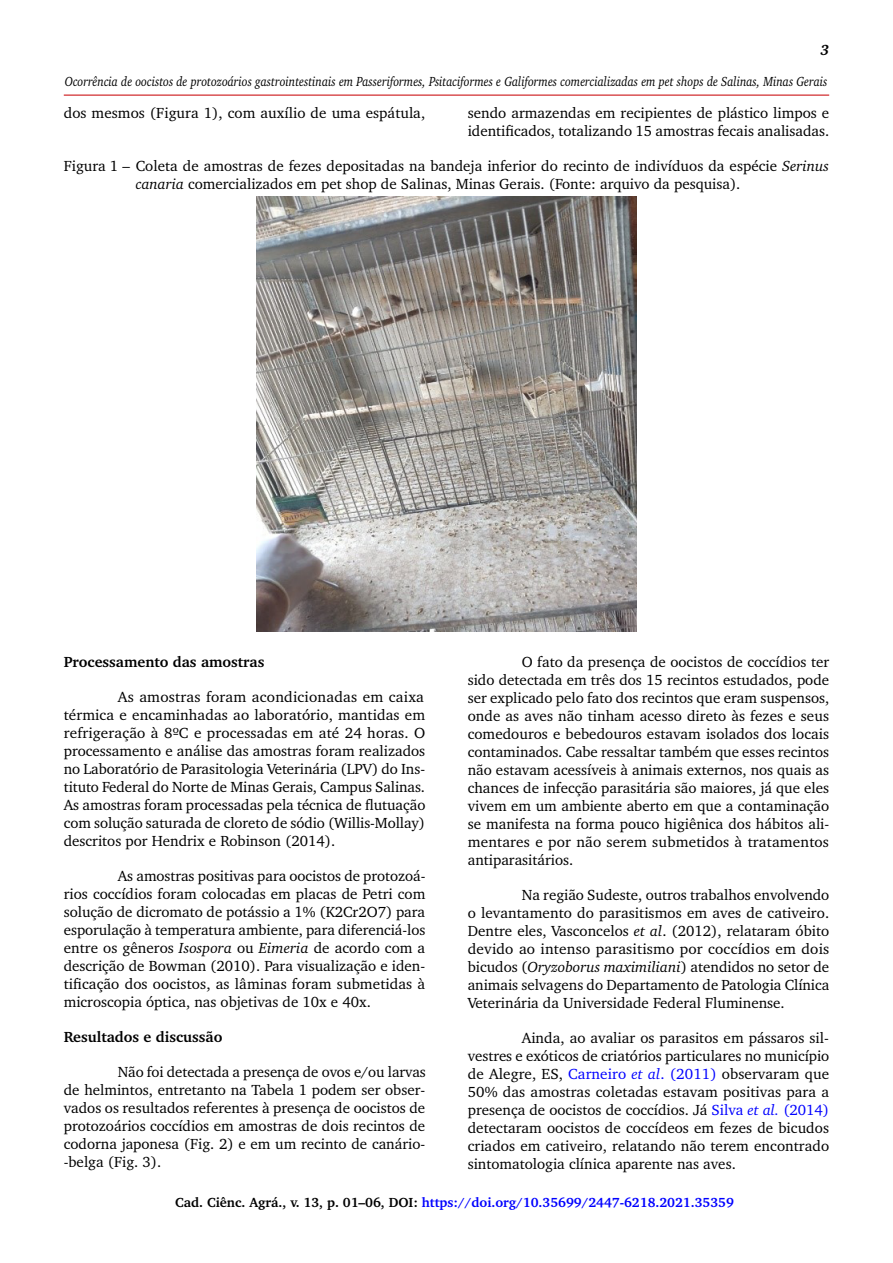
<style>
.page{position:relative;width:893px;height:1263px;background:#fff}
.page>*{position:absolute;margin:0;border:0;box-sizing:border-box;transform-origin:0 0}
.t1{font:15px/18px "Charter BT";color:#000;text-align:justify}
.t2{font:700 15px "Charter BT";color:#000}
.t3{font:italic 700 15px "Charter BT";color:#000}
.t4{font:italic 13.5px "Charter BT";color:#000;scale:.86 1}
.t5{font:700 13.5px "Charter BT";color:#00f}
.s1{font-style:italic}
.s2{color:#00f}
.s3{font-style:italic;color:#00f}
.s4{color:#000}
</style>
<div class="page">
<hr style="left:64px;top:95px;width:765px;height:1px;background:#cd171a">
<img style="left:257px;top:196px;width:379px;height:435px">
<p class="t3" style="left:820px;top:40px;width:10px">3</p>
<p class="t4" style="left:65px;top:73px;width:888px">Ocorrência de oocistos de protozoários gastrointestinais em Passeriformes, Psitaciformes e Galiformes comercializadas em pet shops de Salinas, Minas Gerais</p>
<p class="t1" style="left:64px;top:103px;width:363px">dos mesmos (Figura 1), com auxílio de uma espátula,</p>
<p class="t1" style="left:468px;top:103px;width:363px">sendo armazendas em recipientes de plástico limpos e identificados, totalizando 15 amostras fecais analisadas.</p>
<p class="t1" style="left:136px;top:156px;width:695px;text-indent:-72px">Figura 1 – Coleta de amostras de fezes depositadas na bandeja inferior do recinto de indivíduos da espécie <span class="s1">Serinus canaria</span> comercializados em pet shop de Salinas, Minas Gerais. (Fonte: arquivo da pesquisa).</p>
<p class="t2" style="left:64px;top:652px;width:202px">Processamento das amostras</p>
<p class="t1" style="left:64px;top:687px;width:363px;text-indent:54px">As amostras foram acondicionadas em caixa térmica e encaminhadas ao laboratório, mantidas em refrigeração à 8ºC e processadas em até 24 horas. O processamento e análise das amostras foram realizados no Laboratório de Parasitologia Veterinária (LPV) do Ins&shy;tituto Federal do Norte de Minas Gerais, Campus Salinas.<br>As amostras foram processadas pela técnica de flutuação com solução saturada de cloreto de sódio (Willis-Mollay) descritos por Hendrix e Robinson (2014).</p>
<p class="t1" style="left:64px;top:866px;width:363px;text-indent:54px">As amostras positivas para oocistos de protozoá&shy;rios coccídios foram colocadas em placas de Petri com solução de dicromato de potássio a 1% (K2Cr2O7) para esporulação à temperatura ambiente, para diferenciá-los entre os gêneros <span class="s1">Isospora</span> ou <span class="s1">Eimeria</span> de acordo com a descrição de Bowman (2010). Para visualização e iden&shy;tificação dos oocistos, as lâminas foram submetidas à microscopia óptica, nas objetivas de 10x e 40x.</p>
<p class="t2" style="left:64px;top:1027px;width:160px">Resultados e discussão</p>
<p class="t1" style="left:64px;top:1062px;width:363px;text-indent:54px">Não foi detectada a presença de ovos e/ou larvas de helmintos, entretanto na Tabela 1 podem ser obser&shy;vados os resultados referentes à presença de oocistos de protozoários coccídios em amostras de dois recintos de codorna japonesa (Fig. 2) e em um recinto de canário--belga (Fig. 3).</p>
<p class="t1" style="left:468px;top:652px;width:363px;text-indent:54px">O fato da presença de oocistos de coccídios ter sido detectada em três dos 15 recintos estudados, pode ser explicado pelo fato dos recintos que eram suspensos, onde as aves não tinham acesso direto às fezes e seus comedouros e bebedouros estavam isolados dos locais contaminados. Cabe ressaltar também que esses recintos não estavam acessíveis à animais externos, nos quais as chances de infecção parasitária são maiores, já que eles vivem em um ambiente aberto em que a contaminação se manifesta na forma pouco higiênica dos hábitos ali&shy;mentares e por não serem submetidos à tratamentos antiparasitários.</p>
<p class="t1" style="left:468px;top:885px;width:363px;text-indent:54px">Na região Sudeste, outros trabalhos envolvendo o levantamento do parasitismos em aves de cativeiro.<br>Dentre eles, Vasconcelos <span class="s1">et al</span>. (2012), relataram óbito devido ao intenso parasitismo por coccídios em dois bicudos (<span class="s1">Oryzoborus maximiliani</span>) atendidos no setor de animais selvagens do Departamento de Patologia Clínica Veterinária da Universidade Federal Fluminense.</p>
<p class="t1" style="left:468px;top:1028px;width:363px;text-indent:54px">Ainda, ao avaliar os parasitos em pássaros sil&shy;vestres e exóticos de criatórios particulares no município de Alegre, ES, <span class="s2">Carneiro</span> <span class="s3">et al</span><span class="s2">. (2011)</span> observaram que 50% das amostras coletadas estavam positivas para a presença de oocistos de coccídios. Já <span class="s2">Silva</span> <span class="s3">et al.</span> <span class="s2">(2014) </span>detectaram oocistos de coccídeos em fezes de bicudos criados em cativeiro, relatando não terem encontrado sintomatologia clínica aparente nas aves.</p>
<p class="t5" style="left:175px;top:1194px;width:560px"><span class="s4">Cad. Ciênc. Agrá., v. 13, p. 01–06, DOI:</span> https://doi.org/10.35699/2447-6218.2021.35359</p>
</div>
